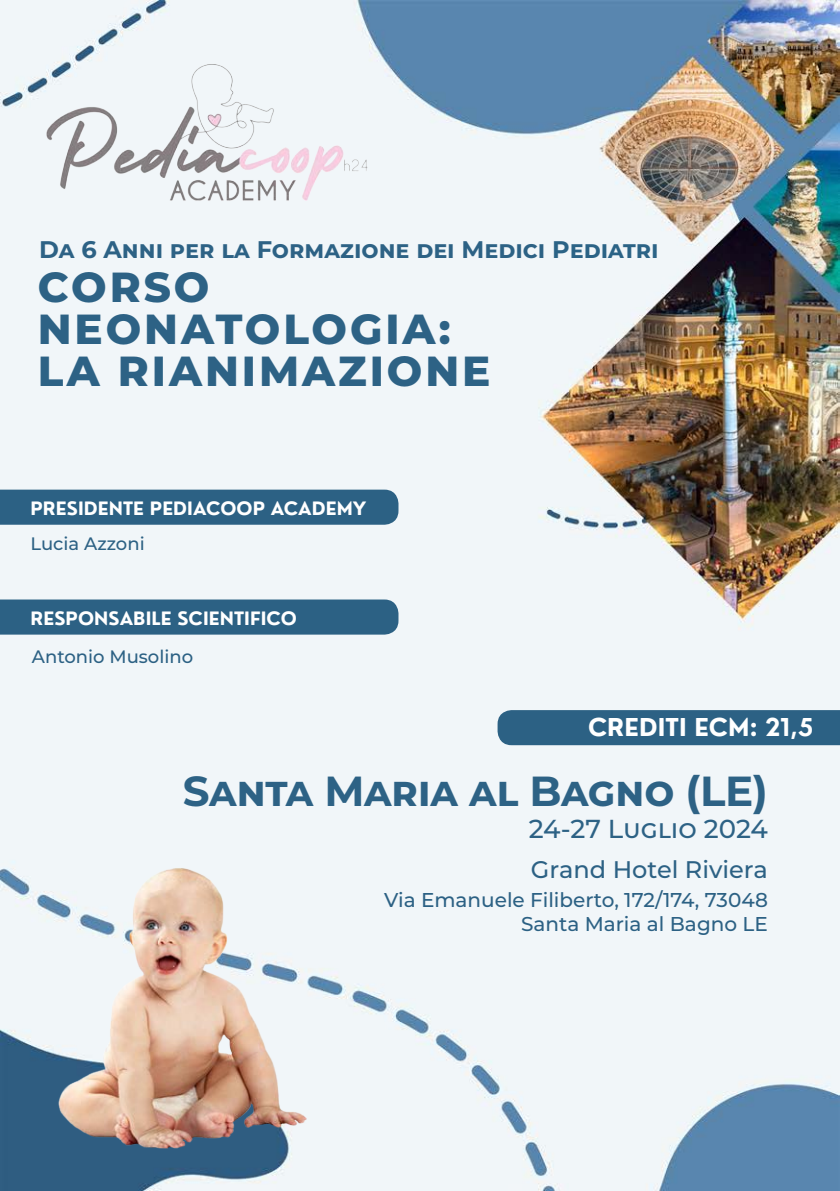
<style>
.page{position:relative;width:840px;height:1191px;background:#fff}
.page>*{position:absolute;margin:0;border:0;box-sizing:border-box;transform-origin:0 0}
.t1{font:800 42px "Montserrat";letter-spacing:.07em;color:#2d6285}
.t2{font:700 42px "Montserrat";letter-spacing:-.01em;color:#2d6285}
.t3{font:500 26px "Montserrat";letter-spacing:-.005em;color:#2d6285}
.t4{font:700 24px "Montserrat";color:#2d6285}
.t5{font:500 24px "Montserrat";color:#2c6184}
.t6{font:700 24px "Nourd";letter-spacing:.005em;color:#fff}
.t7{font:500 20px/24px "Montserrat";color:#2c6184;text-align:right}
.t8{font:700 18px "Nourd";letter-spacing:.005em;color:#fff}
.t9{font:500 18px "Montserrat";color:#2c6184}
.s1{color:#2b6386}
</style>
<div class="page">
<img style="left:0;top:0;width:839px;height:1191px">
<div style="left:497px;top:710px;width:342px;height:35px;background:#2c6184"></div>
<img style="left:38px;top:62px;width:336px;height:143px">
<img style="left:58px;top:867px;width:248px;height:281px">
<div style="left:0;top:489px;width:398px;height:36px;background:#2c6184"></div>
<div style="left:0;top:599px;width:398px;height:35px;background:#2c6184"></div>
<p class="t4" style="left:39px;top:232px;width:620px">Da 6 Anni per la Formazione dei Medici <span class="s1">Pediatri</span></p>
<p class="t1" style="left:38px;top:256px;width:173px">CORSO</p>
<p class="t1" style="left:38px;top:298px;width:414px">NEONATOLOGIA:</p>
<p class="t1" style="left:38px;top:340px;width:454px">LA RIANIMAZIONE</p>
<p class="t8" style="left:31px;top:498px;width:337px">PRESIDENTE PEDIACOOP ACADEMY</p>
<p class="t9" style="left:30px;top:531px;width:116px">Lucia Azzoni</p>
<p class="t8" style="left:31px;top:607px;width:268px">RESPONSABILE SCIENTIFICO</p>
<p class="t9" style="left:32px;top:644px;width:163px">Antonio Musolino</p>
<p class="t6" style="left:587px;top:713px;width:227px">CREDITI ECM: 21,5</p>
<p class="t2" style="left:183px;top:761px;width:586px">Santa Maria al Bagno (LE)</p>
<p class="t3" style="left:528px;top:810px;width:240px">24-27 Luglio 2024</p>
<p class="t5" style="left:530px;top:852px;width:238px">Grand Hotel Riviera</p>
<p class="t7" style="left:384px;top:887px;width:385px">Via Emanuele Filiberto, 172/174, 73048<br>Santa Maria al Bagno LE</p>
</div>
